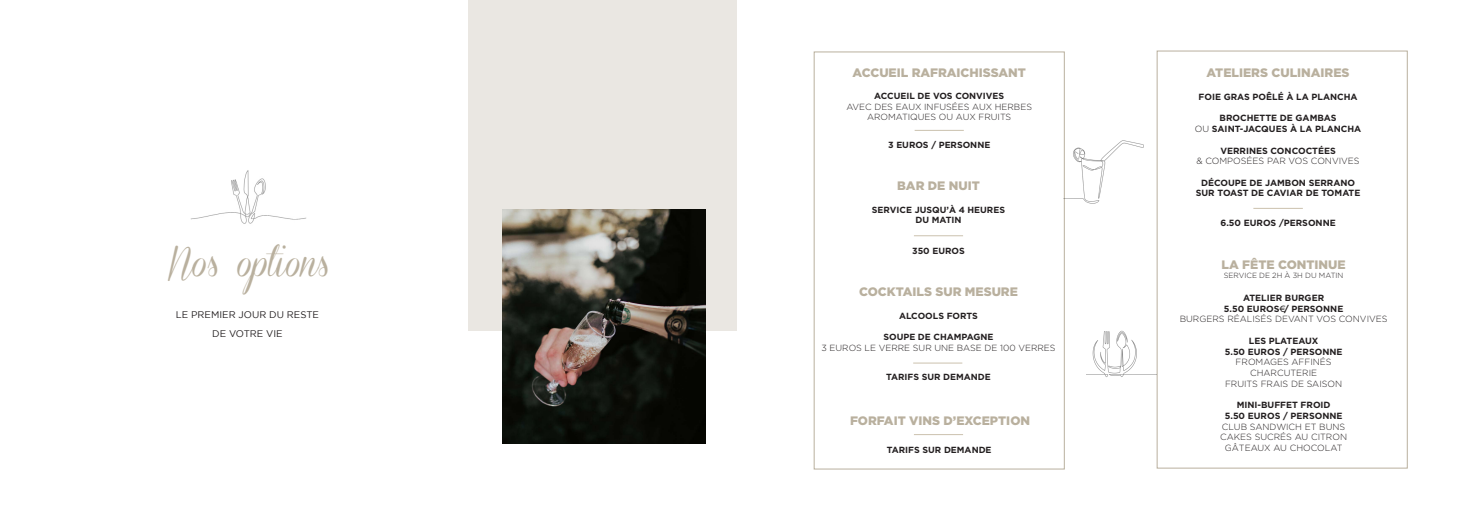
<style>
.page{position:relative;width:1474px;height:521px;background:#fff}
.page>*{position:absolute;margin:0;border:0;box-sizing:border-box;transform-origin:0 0}
.t1{font:35px "Coneria Script Demo";color:#b9b09e}
.t2{font:900 12.25px "Gotham";color:#b9b09e}
.t3{font:9.62px "Gotham";color:#231f20}
.t4{font:700 8.92px "Gotham";color:#231f20}
.t5{font:300 8.92px "Gotham";color:#231f20}
.t6{font:300 7.44px "Gotham";color:#231f20}
.s1{font-weight:300}
</style>
<div class="page">
<div style="left:469px;top:0;width:268px;height:331px;background:#eae7e2"></div>
<div style="left:1156px;top:51px;width:251px;height:417px;border:1px solid #b9b09e"></div>
<div style="left:813px;top:52px;width:251px;height:417px;border:1px solid #b9b09e"></div>
<hr style="left:914px;top:130px;width:49px;height:1px;background:#cbc1ae">
<img style="left:191px;top:170px;width:115px;height:54px">
<img style="left:502px;top:210px;width:203px;height:233px">
<hr style="left:913px;top:363px;width:49px;height:1px;background:#cbc1ae">
<hr style="left:913px;top:434px;width:50px;height:1px;background:#cbc1ae">
<hr style="left:913px;top:235px;width:50px;height:1px;background:#cbc1ae">
<hr style="left:1253px;top:208px;width:49px;height:1px;background:#cbc1ae">
<img style="left:1063px;top:115px;width:81px;height:114px">
<img style="left:1086px;top:330px;width:70px;height:47px">
<p class="t1" style="left:167px;top:243px;width:164px">Nos options</p>
<p class="t3" style="left:176px;top:310px;width:145px">LE PREMIER JOUR DU RESTE</p>
<p class="t3" style="left:212px;top:328px;width:72px">DE VOTRE VIE</p>
<p class="t2" style="left:852px;top:65px;width:175px">ACCUEIL RAFRAICHISSANT</p>
<p class="t4" style="left:874px;top:91px;width:132px">ACCUEIL DE VOS CONVIVES</p>
<p class="t5" style="left:846px;top:102px;width:187px">AVEC DES EAUX INFUSÉES AUX HERBES</p>
<p class="t5" style="left:867px;top:112px;width:146px">AROMATIQUES OU AUX FRUITS</p>
<p class="t4" style="left:888px;top:140px;width:104px">3 EUROS / PERSONNE</p>
<p class="t2" style="left:897px;top:179px;width:84px">BAR DE NUIT</p>
<p class="t4" style="left:872px;top:204px;width:135px">SERVICE JUSQU’À 4 HEURES</p>
<p class="t4" style="left:915px;top:215px;width:48px">DU MATIN</p>
<p class="t4" style="left:912px;top:246px;width:54px">350 EUROS</p>
<p class="t2" style="left:859px;top:285px;width:160px">COCKTAILS SUR MESURE</p>
<p class="t4" style="left:899px;top:310px;width:80px">ALCOOLS FORTS</p>
<p class="t4" style="left:883px;top:332px;width:112px">SOUPE DE CHAMPAGNE</p>
<p class="t5" style="left:821px;top:343px;width:235px">3 EUROS LE VERRE SUR UNE BASE DE 100 VERRES</p>
<p class="t4" style="left:886px;top:372px;width:106px">TARIFS SUR DEMANDE</p>
<p class="t2" style="left:850px;top:413px;width:182px">FORFAIT VINS D’EXCEPTION</p>
<p class="t4" style="left:886px;top:445px;width:106px">TARIFS SUR DEMANDE</p>
<p class="t2" style="left:1206px;top:66px;width:144px">ATELIERS CULINAIRES</p>
<p class="t4" style="left:1198px;top:91px;width:161px">FOIE GRAS POÊLÉ À LA PLANCHA</p>
<p class="t4" style="left:1219px;top:113px;width:118px">BROCHETTE DE GAMBAS</p>
<p class="t4" style="left:1194px;top:124px;width:168px"><span class="s1">OU</span> SAINT-JACQUES À LA PLANCHA</p>
<p class="t4" style="left:1220px;top:145px;width:117px">VERRINES CONCOCTÉES</p>
<p class="t5" style="left:1196px;top:156px;width:165px">&amp; COMPOSÉES PAR VOS CONVIVES</p>
<p class="t4" style="left:1200px;top:177px;width:156px">DÉCOUPE DE JAMBON SERRANO</p>
<p class="t4" style="left:1195px;top:188px;width:166px">SUR TOAST DE CAVIAR DE TOMATE</p>
<p class="t4" style="left:1220px;top:218px;width:117px">6.50 EUROS /PERSONNE</p>
<p class="t2" style="left:1221px;top:258px;width:126px">LA FÊTE CONTINUE</p>
<p class="t6" style="left:1223px;top:272px;width:121px">SERVICE DE 2H À 3H DU MATIN</p>
<p class="t4" style="left:1243px;top:292px;width:82px">ATELIER BURGER</p>
<p class="t4" style="left:1223px;top:303px;width:121px">5.50 EUROS€/ PERSONNE</p>
<p class="t5" style="left:1179px;top:314px;width:209px">BURGERS RÉALISÉS DEVANT VOS CONVIVES</p>
<p class="t4" style="left:1248px;top:335px;width:71px">LES PLATEAUX</p>
<p class="t4" style="left:1224px;top:346px;width:119px">5.50 EUROS / PERSONNE</p>
<p class="t5" style="left:1235px;top:357px;width:97px">FROMAGES AFFINÉS</p>
<p class="t5" style="left:1250px;top:368px;width:69px">CHARCUTERIE</p>
<p class="t5" style="left:1224px;top:379px;width:119px">FRUITS FRAIS DE SAISON</p>
<p class="t4" style="left:1236px;top:400px;width:95px">MINI-BUFFET FROID</p>
<p class="t4" style="left:1224px;top:411px;width:119px">5.50 EUROS / PERSONNE</p>
<p class="t5" style="left:1221px;top:422px;width:125px">CLUB SANDWICH ET BUNS</p>
<p class="t5" style="left:1220px;top:432px;width:128px">CAKES SUCRÉS AU CITRON</p>
<p class="t5" style="left:1224px;top:443px;width:119px">GÂTEAUX AU CHOCOLAT</p>
</div>
